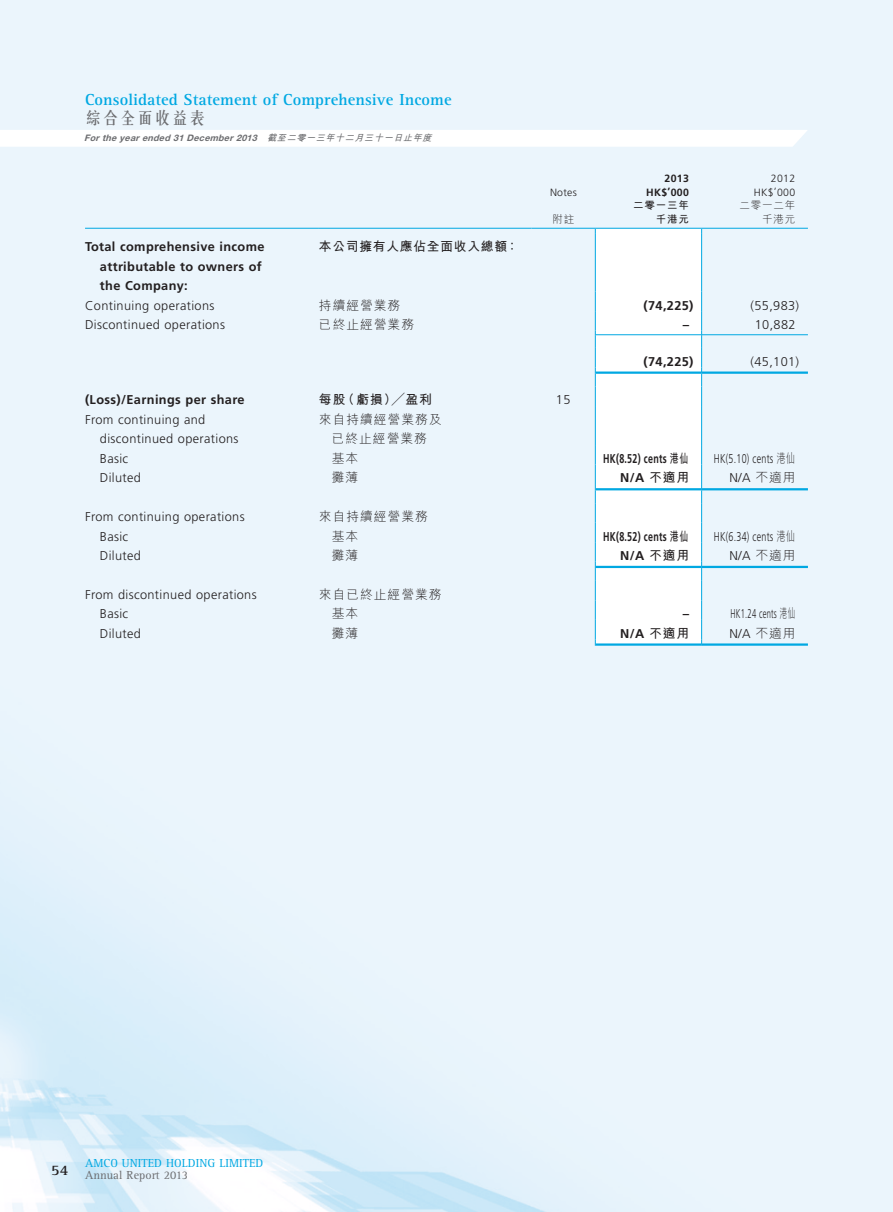
<style>
.page{position:relative;width:893px;height:1212px;background:#fff}
.page>*{position:absolute;margin:0;border:0;box-sizing:border-box;transform-origin:0 0}
.t1{font:700 16.5px "Rotis Serif Std";letter-spacing:.005em;color:#00a8e2}
.t2{font:500 16.5px "C Song 3 HK";letter-spacing:.055em;color:#6c6d70}
.t3{font:700 15px "Rotis Serif Std";color:#231f20}
.Body_Text{font:300 12.75px/19.5px "Frutiger LT Std";letter-spacing:.03em;color:#231f20}
.Body_Text-2{font:700 12.75px/19.5px "Frutiger LT Std";letter-spacing:.03em;color:#231f20}
.Body_Text-3{font:300 12.75px/19.5px "M Hei HK";letter-spacing:.08em;color:#231f20;text-align:center}
.Body_Text-4{font:700 12.75px "Frutiger LT Std";letter-spacing:.03em;color:#231f20;scale:.7 1}
.Body_Text-5{font:300 12.75px "Frutiger LT Std";letter-spacing:.03em;color:#231f20;scale:.7 1}
.Body_Text-6{font:700 12.75px "M Hei HK";letter-spacing:.06em;color:#231f20}
.Body_Text-7{font:300 12.75px "Frutiger LT Std";letter-spacing:.03em;color:#231f20;scale:.6 1}
.t4{font:12px "Rotis Serif Std";letter-spacing:.005em;color:#00a8e2}
.t5{font:12px "Rotis Serif Std";letter-spacing:.005em;color:#6c6d70}
.Body_Text-8{font:300 10.5px "Frutiger LT Std";letter-spacing:.03em;color:#231f20}
.Body_Text-9{font:700 10.5px "Frutiger LT Std";letter-spacing:.03em;color:#231f20}
.Body_Text-10{font:300 10.5px "M Hei HK";letter-spacing:.08em;color:#231f20}
.Body_Text-11{font:700 10.5px "M Hei HK";letter-spacing:.08em;color:#231f20}
.t6{font:italic 700 9px "Helvetica Neue LT Std";color:#6c6d70}
.s1{font-family:"M Hei HK"}
</style>
<div class="page">
<svg style="left:0;top:130px;width:808px;height:17px"></svg>
<svg style="left:596px;top:335px;width:105px;height:234px"></svg>
<hr style="left:595px;top:233px;width:1px;height:59px;background:#00a8e2">
<hr style="left:701px;top:233px;width:1px;height:59px;background:#00a8e2">
<svg style="left:595px;top:292px;width:1px;height:114px"></svg>
<svg style="left:701px;top:292px;width:1px;height:114px"></svg>
<hr style="left:595px;top:406px;width:1px;height:39px;background:#00a8e2">
<hr style="left:701px;top:406px;width:1px;height:39px;background:#00a8e2">
<svg style="left:595px;top:445px;width:1px;height:201px"></svg>
<svg style="left:701px;top:445px;width:1px;height:201px"></svg>
<hr style="left:85px;top:228px;width:234px;height:1px;background:#00a8e2">
<hr style="left:319px;top:228px;width:212px;height:1px;background:#00a8e2">
<hr style="left:531px;top:228px;width:64px;height:1px;background:#00a8e2">
<hr style="left:595px;top:228px;width:107px;height:1px;background:#00a8e2">
<hr style="left:702px;top:228px;width:106px;height:1px;background:#00a8e2">
<hr style="left:596px;top:334px;width:105px;height:1px;background:#00a8e2">
<hr style="left:702px;top:334px;width:106px;height:1px;background:#00a8e2">
<hr style="left:596px;top:371px;width:105px;height:3px;background:#00a8e2">
<hr style="left:702px;top:371px;width:106px;height:3px;background:#00a8e2">
<hr style="left:596px;top:488px;width:105px;height:2px;background:#00a8e2">
<hr style="left:702px;top:488px;width:106px;height:2px;background:#00a8e2">
<hr style="left:596px;top:566px;width:105px;height:2px;background:#00a8e2">
<hr style="left:702px;top:566px;width:106px;height:2px;background:#00a8e2">
<hr style="left:596px;top:643px;width:105px;height:3px;background:#00a8e2">
<hr style="left:702px;top:643px;width:106px;height:3px;background:#00a8e2">
<p class="t1" style="left:85px;top:90px;width:368px">Consolidated Statement of Comprehensive Income</p>
<p class="t2" style="left:85px;top:110px;width:122px">綜合全面收益表</p>
<p class="t6" style="left:84px;top:133px;width:352px">For the year ended 31 December 2013 <span class="s1">截至二零一三年十二月三十一日止年度</span></p>
<p class="Body_Text-9" style="left:665px;top:172px;width:26px">2013</p>
<p class="Body_Text-8" style="left:771px;top:173px;width:26px">2012</p>
<p class="Body_Text-8" style="left:550px;top:186px;width:28px">Notes</p>
<p class="Body_Text-9" style="left:646px;top:186px;width:44px">HK$’000</p>
<p class="Body_Text-8" style="left:754px;top:186px;width:43px">HK$’000</p>
<p class="Body_Text-11" style="left:633px;top:198px;width:57px">二零一三年</p>
<p class="Body_Text-10" style="left:739px;top:200px;width:57px">二零一二年</p>
<p class="Body_Text-10" style="left:552px;top:214px;width:23px">附註</p>
<p class="Body_Text-11" style="left:656px;top:211px;width:35px">千港元</p>
<p class="Body_Text-10" style="left:762px;top:214px;width:35px">千港元</p>
<p class="Body_Text-2" style="left:100px;top:237px;width:166px;text-indent:-15px">Total comprehensive income attributable to owners of the Company:</p>
<p class="Body_Text-6" style="left:319px;top:237px;width:201px">本公司擁有人應佔全面收入總額：</p>
<p class="Body_Text" style="left:85px;top:295px;width:131px">Continuing operations</p>
<p class="Body_Text-3" style="left:319px;top:295px;width:83px">持續經營業務</p>
<p class="Body_Text-2" style="left:643px;top:295px;width:51px">(74,225)</p>
<p class="Body_Text" style="left:750px;top:295px;width:50px">(55,983)</p>
<p class="Body_Text" style="left:85px;top:315px;width:141px">Discontinued operations</p>
<p class="Body_Text-3" style="left:319px;top:314px;width:97px">已終止經營業務</p>
<p class="Body_Text-2" style="left:683px;top:315px;width:8px">–</p>
<p class="Body_Text" style="left:755px;top:315px;width:42px">10,882</p>
<p class="Body_Text-2" style="left:643px;top:352px;width:51px">(74,225)</p>
<p class="Body_Text" style="left:750px;top:352px;width:50px">(45,101)</p>
<p class="Body_Text-2" style="left:85px;top:390px;width:161px">(Loss)/Earnings per share</p>
<p class="Body_Text-6" style="left:319px;top:390px;width:115px">每股（虧損）╱盈利</p>
<p class="Body_Text" style="left:556px;top:390px;width:16px">15</p>
<p class="Body_Text" style="left:100px;top:410px;width:140px;text-indent:-15px">From continuing and discontinued operations</p>
<p class="Body_Text-3" style="left:319px;top:409px;width:124px">來自持續經營業務及已終止經營業務</p>
<p class="Body_Text" style="left:100px;top:449px;width:30px">Basic</p>
<p class="Body_Text-3" style="left:332px;top:448px;width:28px">基本</p>
<p class="Body_Text-4" style="left:603px;top:451px;width:123px">HK(8.52) cents <span class="s1">港仙</span></p>
<p class="Body_Text-5" style="left:714px;top:451px;width:118px">HK(5.10) cents <span class="s1">港仙</span></p>
<p class="Body_Text" style="left:100px;top:468px;width:43px">Diluted</p>
<p class="Body_Text-3" style="left:332px;top:468px;width:28px">攤薄</p>
<p class="Body_Text-2" style="left:620px;top:468px;width:70px">N/A <span class="s1">不適用</span></p>
<p class="Body_Text" style="left:729px;top:468px;width:68px">N/A <span class="s1">不適用</span></p>
<p class="Body_Text" style="left:85px;top:507px;width:161px">From continuing operations</p>
<p class="Body_Text-3" style="left:319px;top:506px;width:110px">來自持續經營業務</p>
<p class="Body_Text" style="left:100px;top:527px;width:30px">Basic</p>
<p class="Body_Text-3" style="left:332px;top:526px;width:28px">基本</p>
<p class="Body_Text-4" style="left:603px;top:529px;width:123px">HK(8.52) cents <span class="s1">港仙</span></p>
<p class="Body_Text-5" style="left:714px;top:529px;width:118px">HK(6.34) cents <span class="s1">港仙</span></p>
<p class="Body_Text" style="left:100px;top:546px;width:43px">Diluted</p>
<p class="Body_Text-3" style="left:332px;top:545px;width:28px">攤薄</p>
<p class="Body_Text-2" style="left:620px;top:546px;width:70px">N/A <span class="s1">不適用</span></p>
<p class="Body_Text" style="left:729px;top:546px;width:68px">N/A <span class="s1">不適用</span></p>
<p class="Body_Text" style="left:85px;top:585px;width:173px">From discontinued operations</p>
<p class="Body_Text-3" style="left:319px;top:584px;width:124px">來自已終止經營業務</p>
<p class="Body_Text" style="left:100px;top:604px;width:30px">Basic</p>
<p class="Body_Text-3" style="left:332px;top:604px;width:28px">基本</p>
<p class="Body_Text-2" style="left:683px;top:604px;width:8px">–</p>
<p class="Body_Text-7" style="left:730px;top:607px;width:110px">HK1.24 cents <span class="s1">港仙</span></p>
<p class="Body_Text" style="left:100px;top:624px;width:43px">Diluted</p>
<p class="Body_Text-3" style="left:332px;top:623px;width:28px">攤薄</p>
<p class="Body_Text-2" style="left:620px;top:624px;width:70px">N/A <span class="s1">不適用</span></p>
<p class="Body_Text" style="left:729px;top:624px;width:68px">N/A <span class="s1">不適用</span></p>
<p class="t3" style="left:51px;top:1162px;width:19px">54</p>
<p class="t4" style="left:85px;top:1156px;width:180px">AMCO UNITED HOLDING LIMITED</p>
<p class="t5" style="left:85px;top:1168px;width:105px">Annual Report 2013</p>
</div>
